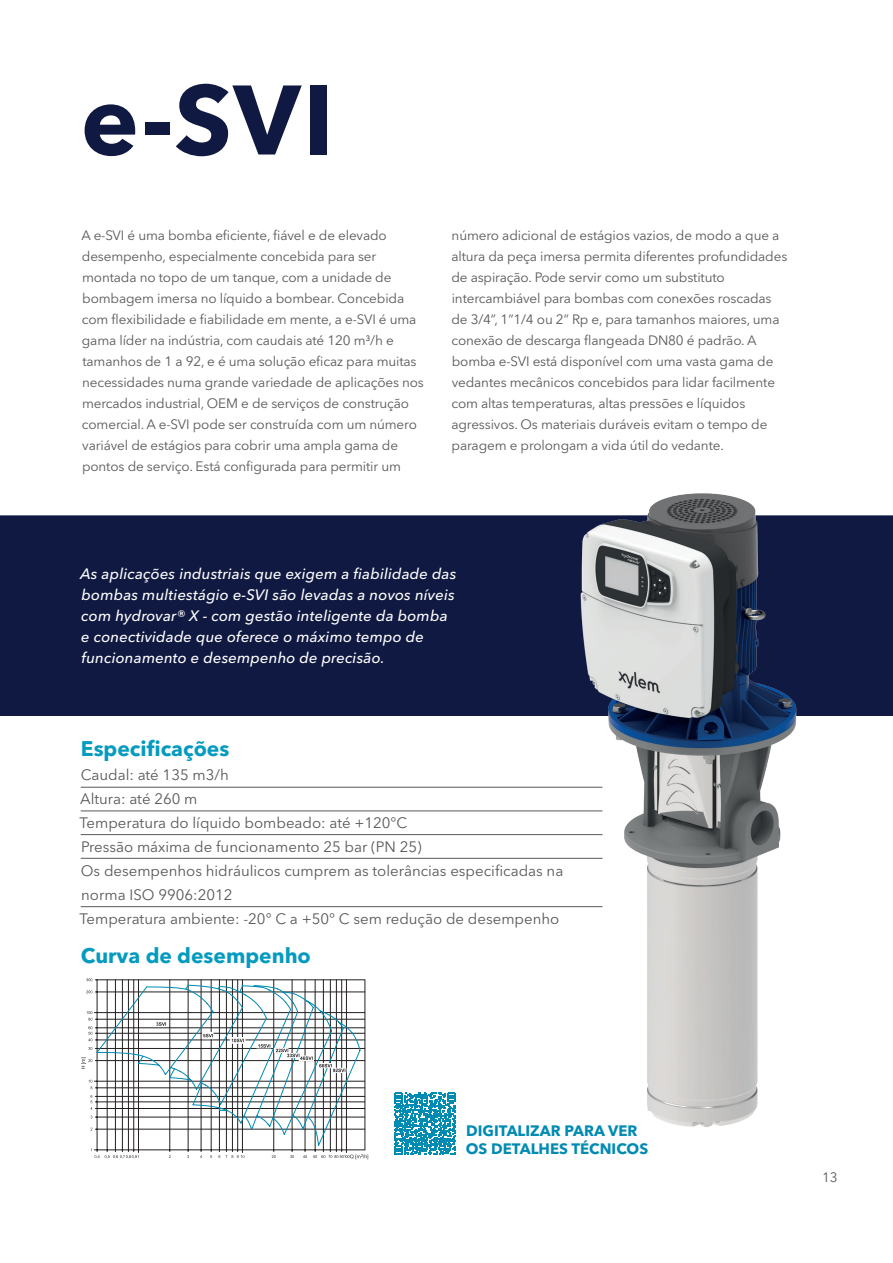
<style>
.page{position:relative;width:893px;height:1263px;background:#fff}
.page>*{position:absolute;margin:0;border:0;box-sizing:border-box;transform-origin:0 0}
.t1{font:700 97.5px "Avenir Next LT Pro";color:#101941}
.t2{font:700 21px "Avenir Next LT Pro";color:#049bbf}
.t3{font:15px/24px "Avenir Next LT Pro";color:#57585a}
.t4{font:italic 500 15px/21px "Avenir Next LT Pro";letter-spacing:.01em;color:#fff}
.t5{font:700 15px/18px "Avenir Next LT Pro";color:#008bb3}
.t6{font:13.5px/21px "Avenir Next LT Pro";letter-spacing:-.01em;color:#57585a}
</style>
<div class="page">
<div style="left:0;top:516px;width:893px;height:199px;background:#101941"></div>
<img style="left:569px;top:493px;width:248px;height:634px">
<svg style="left:81px;top:978px;width:287px;height:181px"></svg>
<hr style="left:365px;top:980px;width:1px;height:170px;background:#231f20">
<hr style="left:81px;top:787px;width:521px;height:1px;background:#57585a">
<hr style="left:81px;top:811px;width:521px;height:1px;background:#57585a">
<hr style="left:81px;top:834px;width:521px;height:1px;background:#57585a">
<hr style="left:81px;top:858px;width:521px;height:1px;background:#57585a">
<hr style="left:81px;top:906px;width:521px;height:1px;background:#57585a">
<svg style="left:394px;top:1093px;width:62px;height:61px"></svg>
<h1 class="t1" style="left:81px;top:61px;width:254px">e-SVI</h1>
<p class="t6" style="left:81px;top:224px;width:344px">A e-SVI é uma bomba eficiente, fiável e de elevado desempenho, especialmente concebida para ser montada no topo de um tanque, com a unidade de bombagem imersa no líquido a bombear. Concebida com flexibilidade e fiabilidade em mente, a e-SVI é uma gama líder na indústria, com caudais até 120 m³/h e tamanhos de 1 a 92, e é uma solução eficaz para muitas necessidades numa grande variedade de aplicações nos mercados industrial, OEM e de serviços de construção comercial. A e-SVI pode ser construída com um número variável de estágios para cobrir uma ampla gama de pontos de serviço. Está configurada para permitir um</p>
<p class="t6" style="left:451px;top:225px;width:337px">número adicional de estágios vazios, de modo a que a altura da peça imersa permita diferentes profundidades de aspiração. Pode servir como um substituto intercambiável para bombas com conexões roscadas de 3/4”, 1”1/4 ou 2” Rp e, para tamanhos maiores, uma conexão de descarga flangeada DN80 é padrão. A bomba e-SVI está disponível com uma vasta gama de vedantes mecânicos concebidos para lidar facilmente com altas temperaturas, altas pressões e líquidos agressivos. Os materiais duráveis evitam o tempo de paragem e prolongam a vida útil do vedante.</p>
<p class="t4" style="left:80px;top:563px;width:377px">As aplicações industriais que exigem a fiabilidade das bombas multiestágio e-SVI são levadas a novos níveis com hydrovar® X - com gestão inteligente da bomba e conectividade que oferece o máximo tempo de funcionamento e desempenho de precisão.</p>
<h2 class="t2" style="left:81px;top:736px;width:150px">Especificações</h2>
<p class="t3" style="left:79px;top:763px;width:485px">Caudal: até 135 m3/h<br>Altura: até 260 m<br>Temperatura do líquido bombeado: até +120°C<br>Pressão máxima de funcionamento 25 bar (PN 25)<br>Os desempenhos hidráulicos cumprem as tolerâncias especificadas na norma ISO 9906:2012<br>Temperatura ambiente: -20° C a +50° C sem redução de desempenho</p>
<h2 class="t2" style="left:81px;top:943px;width:232px">Curva de desempenho</h2>
<p class="t5" style="left:466px;top:1122px;width:184px">DIGITALIZAR PARA VER<br>OS DETALHES TÉCNICOS</p>
<p class="t6" style="left:822px;top:1167px;width:17px">13</p>
</div>
